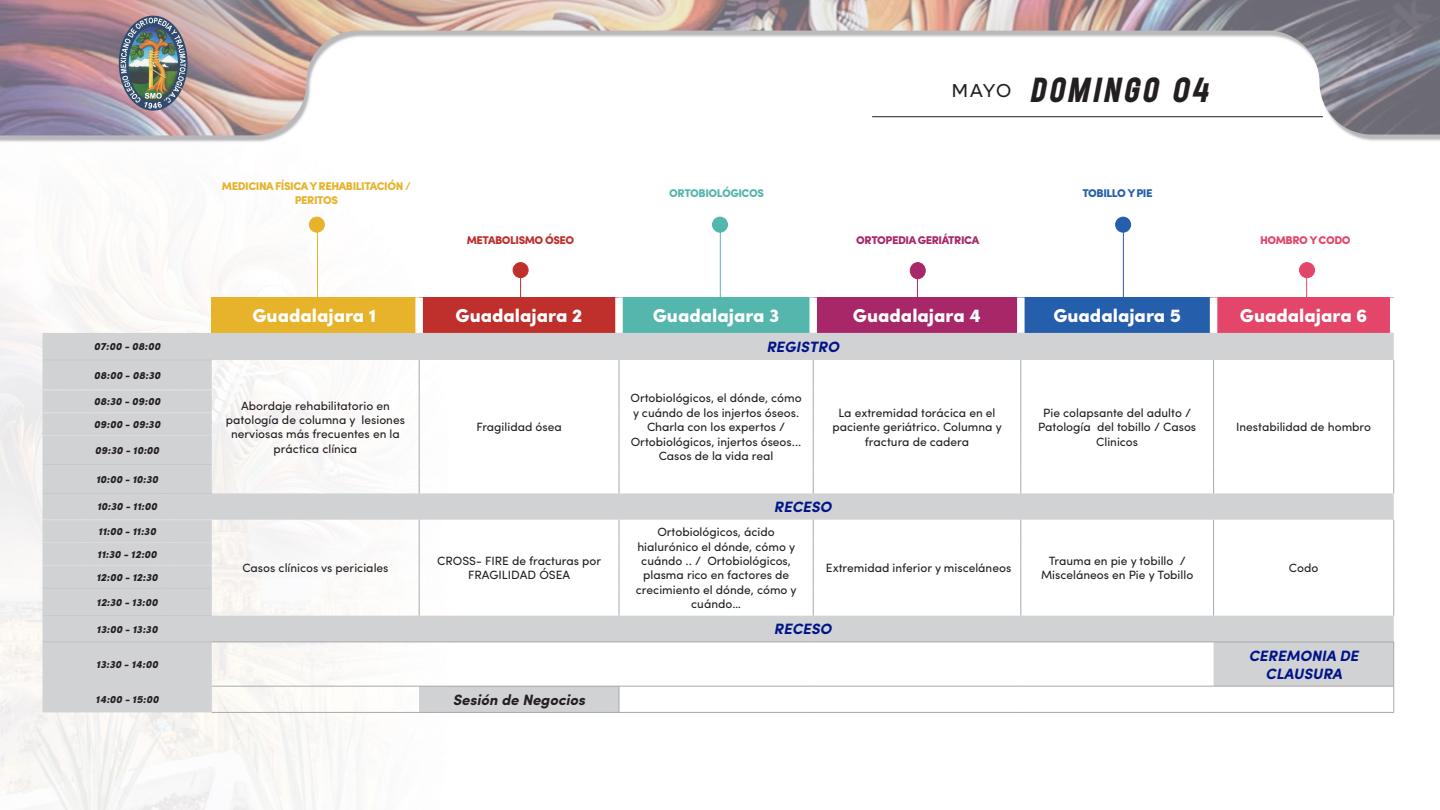
<style>
.page{position:relative;width:1440px;height:810px;background:#fff}
.page>*{position:absolute;margin:0;border:0;box-sizing:border-box;transform-origin:0 0}
.t1{font:italic 700 37.5px "Roundkey";letter-spacing:.1em;color:#231f20}
.t2{font:900 18.75px "Sofia Pro";color:#fff}
.t3{font:18.75px "Lufga";color:#231f20}
.t4{font:italic 700 15px "Sofia Pro";color:#001489}
.t5{font:italic 700 15px "Sofia Pro";color:#231f20}
.t6{font:12px/14.4px "Sofia Pro";color:#231f20;text-align:center}
.t7{font:900 11.25px/13.5px "Sofia Pro";letter-spacing:-.04em;color:#e6b32b;text-align:center}
.t8{font:900 11.25px "Sofia Pro";letter-spacing:-.04em;color:#a82768}
.t9{font:900 11.25px "Sofia Pro";letter-spacing:-.04em;color:#bf302d}
.t10{font:900 11.25px "Sofia Pro";letter-spacing:-.04em;color:#55b6ae}
.t11{font:900 11.25px "Sofia Pro";letter-spacing:-.04em;color:#255eaa}
.t12{font:900 11.25px "Sofia Pro";letter-spacing:-.04em;color:#e34669}
.t13{font:italic 900 10.5px "Sofia Pro";color:#231f20}
</style>
<div class="page">
<img style="left:0;top:0;width:1440px;height:810px">
<hr style="left:317px;top:221px;width:1px;height:98px;background:#e6b32b">
<div style="left:309px;top:217px;width:15px;height:15px;background:#e6b32b;border-radius:50%"></div>
<div style="left:309px;top:217px;width:16px;height:16px;border:1px solid #e6b32b;border-radius:50%"></div>
<hr style="left:720px;top:221px;width:1px;height:103px;background:#55b6ae">
<div style="left:712px;top:217px;width:16px;height:15px;background:#55b6ae;border-radius:50%"></div>
<div style="left:712px;top:217px;width:16px;height:16px;border:1px solid #55b6ae;border-radius:50%"></div>
<hr style="left:1123px;top:221px;width:1px;height:88px;background:#255eaa">
<div style="left:1116px;top:217px;width:15px;height:15px;background:#255eaa;border-radius:50%"></div>
<div style="left:1115px;top:217px;width:16px;height:16px;border:1px solid #255eaa;border-radius:50%"></div>
<hr style="left:520px;top:265px;width:1px;height:54px;background:#bf302d">
<div style="left:513px;top:263px;width:15px;height:15px;background:#bf302d;border-radius:50%"></div>
<div style="left:513px;top:262px;width:15px;height:16px;border:1px solid #bf302d;border-radius:50%"></div>
<hr style="left:917px;top:265px;width:1px;height:59px;background:#a82768">
<div style="left:910px;top:263px;width:15px;height:16px;background:#a82768;border-radius:50%"></div>
<div style="left:910px;top:262px;width:16px;height:17px;border:1px solid #a82768;border-radius:50%"></div>
<hr style="left:1306px;top:265px;width:1px;height:59px;background:#e34669">
<div style="left:1300px;top:263px;width:15px;height:15px;background:#e34669;border-radius:50%"></div>
<div style="left:1299px;top:262px;width:16px;height:16px;border:1px solid #e34669;border-radius:50%"></div>
<div style="left:212px;top:297px;width:207px;height:36px;background:#e6b32b"></div>
<div style="left:419px;top:297px;width:200px;height:36px;background:#bf302d"></div>
<div style="left:619px;top:297px;width:194px;height:36px;background:#55b6ae"></div>
<div style="left:813px;top:297px;width:208px;height:36px;background:#a82768"></div>
<div style="left:1021px;top:297px;width:193px;height:36px;background:#255eaa"></div>
<div style="left:1214px;top:297px;width:180px;height:36px;background:#e34669"></div>
<svg style="left:43px;top:333px;width:1351px;height:379px"></svg>
<div style="left:419px;top:686px;width:200px;height:26px;background:#d1d2d4"></div>
<div style="left:415px;top:297px;width:8px;height:36px;background:#fff"></div>
<div style="left:615px;top:297px;width:8px;height:36px;background:#fff"></div>
<div style="left:809px;top:297px;width:8px;height:36px;background:#fff"></div>
<div style="left:1017px;top:297px;width:8px;height:36px;background:#fff"></div>
<div style="left:1210px;top:297px;width:7px;height:36px;background:#fff"></div>
<div style="left:1390px;top:297px;width:7px;height:36px;background:#fff"></div>
<hr style="left:419px;top:360px;width:1px;height:30px;background:#a8a9ad">
<hr style="left:619px;top:360px;width:1px;height:30px;background:#a8a9ad">
<hr style="left:813px;top:360px;width:1px;height:30px;background:#a8a9ad">
<hr style="left:1020px;top:360px;width:1px;height:30px;background:#a8a9ad">
<hr style="left:1213px;top:360px;width:1px;height:30px;background:#a8a9ad">
<hr style="left:1393px;top:360px;width:1px;height:30px;background:#a8a9ad">
<svg style="left:419px;top:390px;width:1px;height:103px"></svg>
<svg style="left:619px;top:390px;width:1px;height:103px"></svg>
<svg style="left:813px;top:390px;width:1px;height:103px"></svg>
<svg style="left:1020px;top:390px;width:1px;height:103px"></svg>
<svg style="left:1213px;top:390px;width:1px;height:103px"></svg>
<svg style="left:1393px;top:390px;width:1px;height:103px"></svg>
<svg style="left:419px;top:520px;width:1px;height:96px"></svg>
<svg style="left:619px;top:520px;width:1px;height:96px"></svg>
<svg style="left:813px;top:520px;width:1px;height:96px"></svg>
<svg style="left:1020px;top:520px;width:1px;height:96px"></svg>
<svg style="left:1213px;top:520px;width:1px;height:96px"></svg>
<svg style="left:1393px;top:520px;width:1px;height:96px"></svg>
<hr style="left:212px;top:642px;width:207px;height:1px;background:#a8a9ad">
<hr style="left:419px;top:642px;width:200px;height:1px;background:#a8a9ad">
<hr style="left:619px;top:642px;width:194px;height:1px;background:#a8a9ad">
<hr style="left:813px;top:642px;width:208px;height:1px;background:#a8a9ad">
<hr style="left:1021px;top:642px;width:193px;height:1px;background:#a8a9ad">
<hr style="left:1214px;top:642px;width:180px;height:1px;background:#a8a9ad">
<hr style="left:1393px;top:642px;width:1px;height:44px;background:#a8a9ad">
<hr style="left:212px;top:686px;width:207px;height:1px;background:#a8a9ad">
<hr style="left:619px;top:686px;width:194px;height:1px;background:#a8a9ad">
<hr style="left:813px;top:686px;width:208px;height:1px;background:#a8a9ad">
<hr style="left:1021px;top:686px;width:193px;height:1px;background:#a8a9ad">
<hr style="left:1214px;top:686px;width:180px;height:1px;background:#a8a9ad">
<svg style="left:1393px;top:687px;width:1px;height:25px"></svg>
<hr style="left:212px;top:712px;width:207px;height:1px;background:#a8a9ad">
<hr style="left:619px;top:712px;width:194px;height:1px;background:#a8a9ad">
<hr style="left:813px;top:712px;width:208px;height:1px;background:#a8a9ad">
<hr style="left:1021px;top:712px;width:193px;height:1px;background:#a8a9ad">
<hr style="left:1214px;top:712px;width:180px;height:1px;background:#a8a9ad">
<svg style="left:43px;top:390px;width:170px;height:1px"></svg>
<svg style="left:43px;top:413px;width:170px;height:1px"></svg>
<svg style="left:43px;top:435px;width:170px;height:1px"></svg>
<svg style="left:43px;top:520px;width:170px;height:1px"></svg>
<svg style="left:43px;top:542px;width:170px;height:1px"></svg>
<svg style="left:43px;top:565px;width:170px;height:1px"></svg>
<svg style="left:43px;top:464px;width:170px;height:1px"></svg>
<svg style="left:43px;top:493px;width:170px;height:1px"></svg>
<svg style="left:43px;top:588px;width:170px;height:1px"></svg>
<svg style="left:43px;top:616px;width:170px;height:1px"></svg>
<svg style="left:43px;top:360px;width:170px;height:1px"></svg>
<hr style="left:43px;top:642px;width:169px;height:1px;background:#c1c2c4">
<hr style="left:419px;top:686px;width:200px;height:1px;background:#a8a9ad">
<svg style="left:619px;top:687px;width:1px;height:25px"></svg>
<hr style="left:419px;top:712px;width:200px;height:1px;background:#a8a9ad">
<hr style="left:872px;top:116px;width:451px;height:1px;background:#231f20">
<p class="t3" style="left:952px;top:79px;width:61px">MAYO</p>
<p class="t1" style="left:1029px;top:68px;width:179px">DOMINGO 04</p>
<p class="t7" style="left:222px;top:179px;width:190px">MEDICINA FÍSICA Y REHABILITACIÓN /<br>PERITOS</p>
<p class="t10" style="left:669px;top:184px;width:96px">ORTOBIOLÓGICOS</p>
<p class="t11" style="left:1082px;top:184px;width:72px">TOBILLO Y PIE</p>
<p class="t9" style="left:467px;top:232px;width:109px">METABOLISMO ÓSEO</p>
<p class="t8" style="left:856px;top:232px;width:124px">ORTOPEDIA GERIÁTRICA</p>
<p class="t12" style="left:1260px;top:232px;width:92px">HOMBRO Y CODO</p>
<p class="t2" style="left:252px;top:301px;width:125px">Guadalajara 1</p>
<p class="t2" style="left:456px;top:301px;width:129px">Guadalajara 2</p>
<p class="t2" style="left:653px;top:301px;width:128px">Guadalajara 3</p>
<p class="t2" style="left:853px;top:301px;width:130px">Guadalajara 4</p>
<p class="t2" style="left:1053px;top:301px;width:129px">Guadalajara 5</p>
<p class="t2" style="left:1240px;top:301px;width:129px">Guadalajara 6</p>
<p class="t13" style="left:94px;top:338px;width:68px">07:00 - 08:00</p>
<p class="t4" style="left:766px;top:335px;width:74px">REGISTRO</p>
<p class="t13" style="left:94px;top:367px;width:68px">08:00 - 08:30</p>
<p class="t6" style="left:226px;top:397px;width:180px">Abordaje rehabilitatorio en patología de columna y lesiones nerviosas más frecuentes en la práctica clínica</p>
<p class="t6" style="left:631px;top:390px;width:173px">Ortobiológicos, el dónde, cómo y cuándo de los injertos óseos.<br>Charla con los expertos /<br>Ortobiológicos, injertos óseos...<br>Casos de la vida real</p>
<p class="t13" style="left:94px;top:393px;width:68px">08:30 - 09:00</p>
<p class="t13" style="left:94px;top:416px;width:68px">09:00 - 09:30</p>
<p class="t13" style="left:95px;top:442px;width:66px">09:30 - 10:00</p>
<p class="t13" style="left:96px;top:471px;width:64px">10:00 - 10:30</p>
<p class="t13" style="left:97px;top:499px;width:62px">10:30 - 11:00</p>
<p class="t4" style="left:774px;top:495px;width:59px">RECESO</p>
<p class="t13" style="left:98px;top:523px;width:59px">11:00 - 11:30</p>
<p class="t6" style="left:242px;top:560px;width:148px">Casos clínicos vs periciales</p>
<p class="t6" style="left:437px;top:553px;width:166px">CROSS- FIRE de fracturas por<br>FRAGILIDAD ÓSEA</p>
<p class="t6" style="left:833px;top:405px;width:171px">La extremidad torácica en el paciente geriátrico. Columna y fractura de cadera</p>
<p class="t6" style="left:1038px;top:405px;width:160px">Pie colapsante del adulto /<br>Patología del tobillo / Casos<br>Clinicos</p>
<p class="t6" style="left:476px;top:419px;width:87px">Fragilidad ósea</p>
<p class="t6" style="left:1236px;top:419px;width:136px">Inestabilidad de hombro</p>
<p class="t6" style="left:636px;top:524px;width:162px">Ortobiológicos, ácido hialurónico el dónde, cómo y cuándo .. / Ortobiológicos, plasma rico en factores de crecimiento el dónde, cómo y cuándo…</p>
<p class="t13" style="left:97px;top:546px;width:61px">11:30 - 12:00</p>
<p class="t13" style="left:96px;top:569px;width:63px">12:00 - 12:30</p>
<p class="t13" style="left:97px;top:594px;width:63px">12:30 - 13:00</p>
<p class="t13" style="left:97px;top:621px;width:63px">13:00 - 13:30</p>
<p class="t4" style="left:774px;top:618px;width:59px">RECESO</p>
<p class="t13" style="left:96px;top:656px;width:63px">13:30 - 14:00</p>
<p class="t6" style="left:826px;top:560px;width:187px">Extremidad inferior y misceláneos</p>
<p class="t6" style="left:1041px;top:553px;width:154px">Trauma en pie y tobillo /<br>Misceláneos en Pie y Tobillo</p>
<p class="t6" style="left:1289px;top:560px;width:31px">Codo</p>
<p class="t4" style="left:1249px;top:644px;width:111px">CEREMONIA DE</p>
<p class="t4" style="left:1266px;top:662px;width:78px">CLAUSURA</p>
<p class="t13" style="left:96px;top:691px;width:65px">14:00 - 15:00</p>
<p class="t5" style="left:453px;top:688px;width:134px">Sesión de Negocios</p>
</div>
